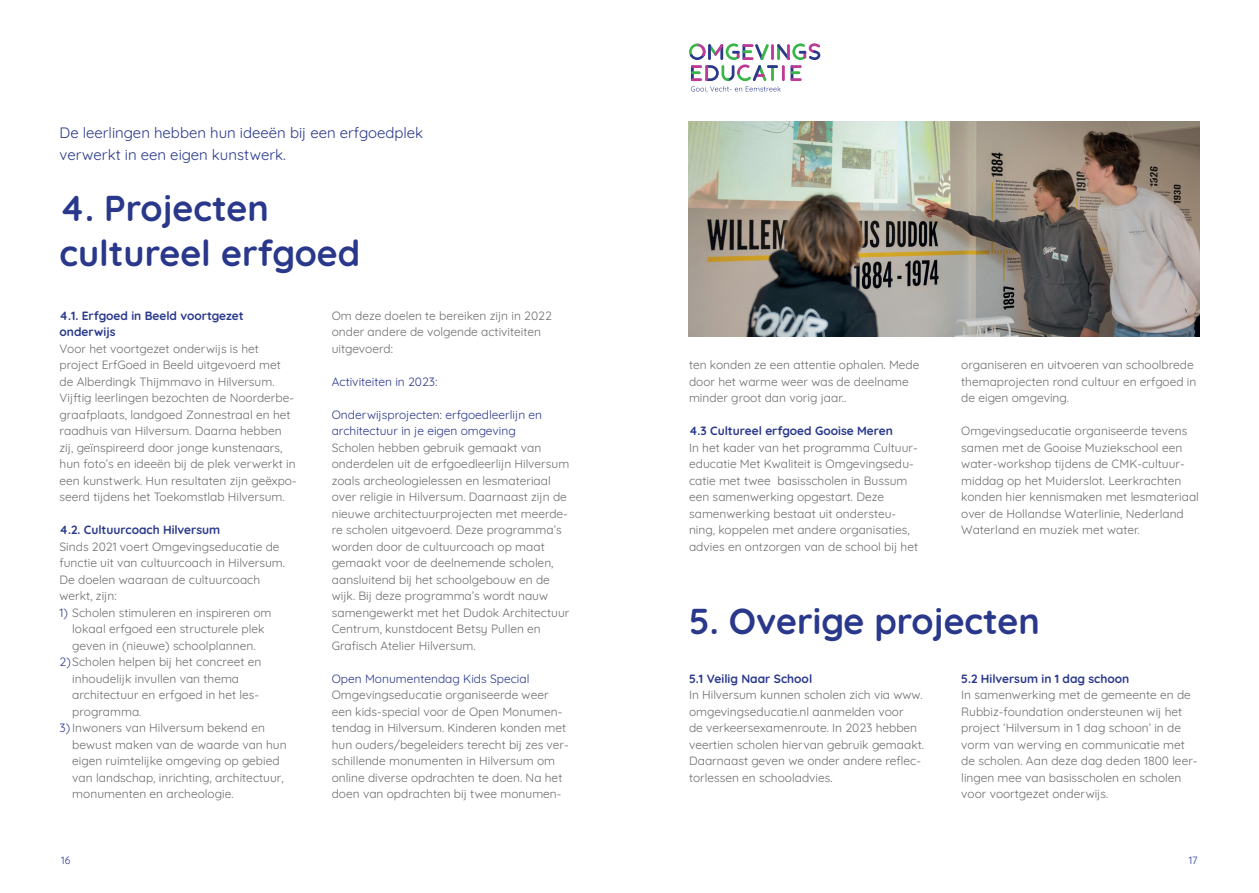
<style>
.page{position:relative;width:1259px;height:893px;background:#fff}
.page>*{position:absolute;margin:0;border:0;box-sizing:border-box;transform-origin:0 0}
.t1{font:300 36px/45px "Quicksand";color:#2a388b}
.t2{font:300 15px/21.8px "Quicksand";color:#2a388b}
.t3{font:300 12px/16.5px "Quicksand";color:#6c6d70}
.t4{font:300 12px/16.5px "Quicksand";color:#2a388b}
.t5{font:300 10.5px "Quicksand";color:#2a388b}
.s1{color:#2a388b}
</style>
<div class="page">
<svg style="left:689px;top:43px;width:131px;height:49px"></svg>
<img style="left:688px;top:122px;width:511px;height:214px">
<p class="t2" style="left:60px;top:121px;width:365px">De leerlingen hebben hun ideeën bij een erfgoedplek verwerkt in een eigen kunstwerk.</p>
<h1 class="t1" style="left:60px;top:182px;width:302px">4. Projecten cultureel erfgoed</h1>
<p class="t4" style="left:60px;top:306px;width:186px">4.1. Erfgoed in Beeld voortgezet onderwijs</p>
<p class="t3" style="left:60px;top:339px;width:239px">Voor het voortgezet onderwijs is het project ErfGoed in Beeld uitgevoerd met de Alberdingk Thijmmavo in Hilversum.<br>Vijftig leerlingen bezochten de Noorderbe&shy;graafplaats, landgoed Zonnestraal en het raadhuis van Hilversum. Daarna hebben zij, geïnspireerd door jonge kunstenaars, hun foto’s en ideeën bij de plek verwerkt in een kunstwerk. Hun resultaten zijn geëxpo&shy;seerd tijdens het Toekomstlab Hilversum.</p>
<p class="t4" style="left:60px;top:521px;width:162px">4.2. Cultuurcoach Hilversum</p>
<p class="t3" style="left:60px;top:537px;width:227px">Sinds 2021 voert Omgevingseducatie de functie uit van cultuurcoach in Hilversum.<br>De doelen waaraan de cultuurcoach werkt, zijn:</p>
<p class="t3" style="left:60px;top:603px;width:213px"><span class="s1">1)</span> Scholen stimuleren en inspireren om</p>
<p class="t3" style="left:72px;top:620px;width:194px">lokaal erfgoed een structurele plek</p>
<p class="t3" style="left:72px;top:636px;width:185px">geven in (nieuwe) schoolplannen.</p>
<p class="t3" style="left:60px;top:653px;width:203px"><span class="s1">2)</span>Scholen helpen bij het concreet en</p>
<p class="t3" style="left:72px;top:669px;width:168px">inhoudelijk invullen van thema</p>
<p class="t3" style="left:72px;top:686px;width:188px">architectuur en erfgoed in het les-</p>
<p class="t3" style="left:72px;top:702px;width:71px">programma.</p>
<p class="t3" style="left:72px;top:719px;width:216px;text-indent:-13px"><span class="s1">3)</span> Inwoners van Hilversum bekend en bewust maken van de waarde van hun eigen ruimtelijke omgeving op gebied van landschap, inrichting, architectuur, monumenten en archeologie.</p>
<p class="t3" style="left:332px;top:306px;width:222px">Om deze doelen te bereiken zijn in 2022 onder andere de volgende activiteiten uitgevoerd:</p>
<p class="t4" style="left:332px;top:372px;width:107px">Activiteiten in 2023:</p>
<p class="t4" style="left:332px;top:405px;width:212px">Onderwijsprojecten: erfgoedleerlijn en architectuur in je eigen omgeving</p>
<p class="t3" style="left:332px;top:438px;width:239px">Scholen hebben gebruik gemaakt van onderdelen uit de erfgoedleerlijn Hilversum zoals archeologielessen en lesmateriaal over religie in Hilversum. Daarnaast zijn de nieuwe architectuurprojecten met meerde&shy;re scholen uitgevoerd. Deze programma’s worden door de cultuurcoach op maat gemaakt voor de deelnemende scholen, aansluitend bij het schoolgebouw en de wijk. Bij deze programma’s wordt nauw samengewerkt met het Dudok Architectuur Centrum, kunstdocent Betsy Pullen en Grafisch Atelier Hilversum.</p>
<p class="t4" style="left:332px;top:669px;width:199px">Open Monumentendag Kids Special</p>
<p class="t3" style="left:332px;top:686px;width:239px">Omgevingseducatie organiseerde weer een kids-special voor de Open Monumen&shy;tendag in Hilversum. Kinderen konden met hun ouders/begeleiders terecht bij zes ver&shy;schillende monumenten in Hilversum om online diverse opdrachten te doen. Na het doen van opdrachten bij twee monumen-</p>
<p class="t3" style="left:689px;top:356px;width:232px">ten konden ze een attentie ophalen. Mede door het warme weer was de deelname minder groot dan vorig jaar..</p>
<p class="t4" style="left:689px;top:422px;width:205px">4.3 Cultureel erfgoed Gooise Meren</p>
<p class="t3" style="left:689px;top:438px;width:230px">In het kader van het programma Cultuur&shy;educatie Met Kwaliteit is Omgevingsedu&shy;catie met twee basisscholen in Bussum een samenwerking opgestart. Deze samenwerking bestaat uit ondersteu&shy;ning, koppelen met andere organisaties, advies en ontzorgen van de school bij het</p>
<p class="t3" style="left:961px;top:356px;width:237px">organiseren en uitvoeren van schoolbrede themaprojecten rond cultuur en erfgoed in de eigen omgeving.</p>
<p class="t3" style="left:961px;top:422px;width:239px">Omgevingseducatie organiseerde tevens samen met de Gooise Muziekschool een water-workshop tijdens de CMK-cultuur&shy;middag op het Muiderslot. Leerkrachten konden hier kennismaken met lesmateriaal over de Hollandse Waterlinie, Nederland Waterland en muziek met water.</p>
<h1 class="t1" style="left:689px;top:594px;width:352px">5. Overige projecten</h1>
<p class="t4" style="left:689px;top:669px;width:125px">5.1 Veilig Naar School</p>
<p class="t3" style="left:689px;top:686px;width:236px">In Hilversum kunnen scholen zich via www. omgevingseducatie.nl aanmelden voor<br>de verkeersexamenroute. In 2023 hebben veertien scholen hiervan gebruik gemaakt.<br>Daarnaast geven we onder andere reflec&shy;torlessen en schooladvies.</p>
<p class="t4" style="left:961px;top:669px;width:170px">5.2 Hilversum in 1 dag schoon</p>
<p class="t3" style="left:961px;top:686px;width:238px">In samenwerking met de gemeente en de Rubbiz-foundation ondersteunen wij het project ‘Hilversum in 1 dag schoon’ in de vorm van werving en communicatie met de scholen. Aan deze dag deden 1800 leer&shy;lingen mee van basisscholen en scholen voor voortgezet onderwijs.</p>
<p class="t5" style="left:61px;top:852px;width:11px">16</p>
<p class="t5" style="left:1188px;top:852px;width:10px">17</p>
</div>
